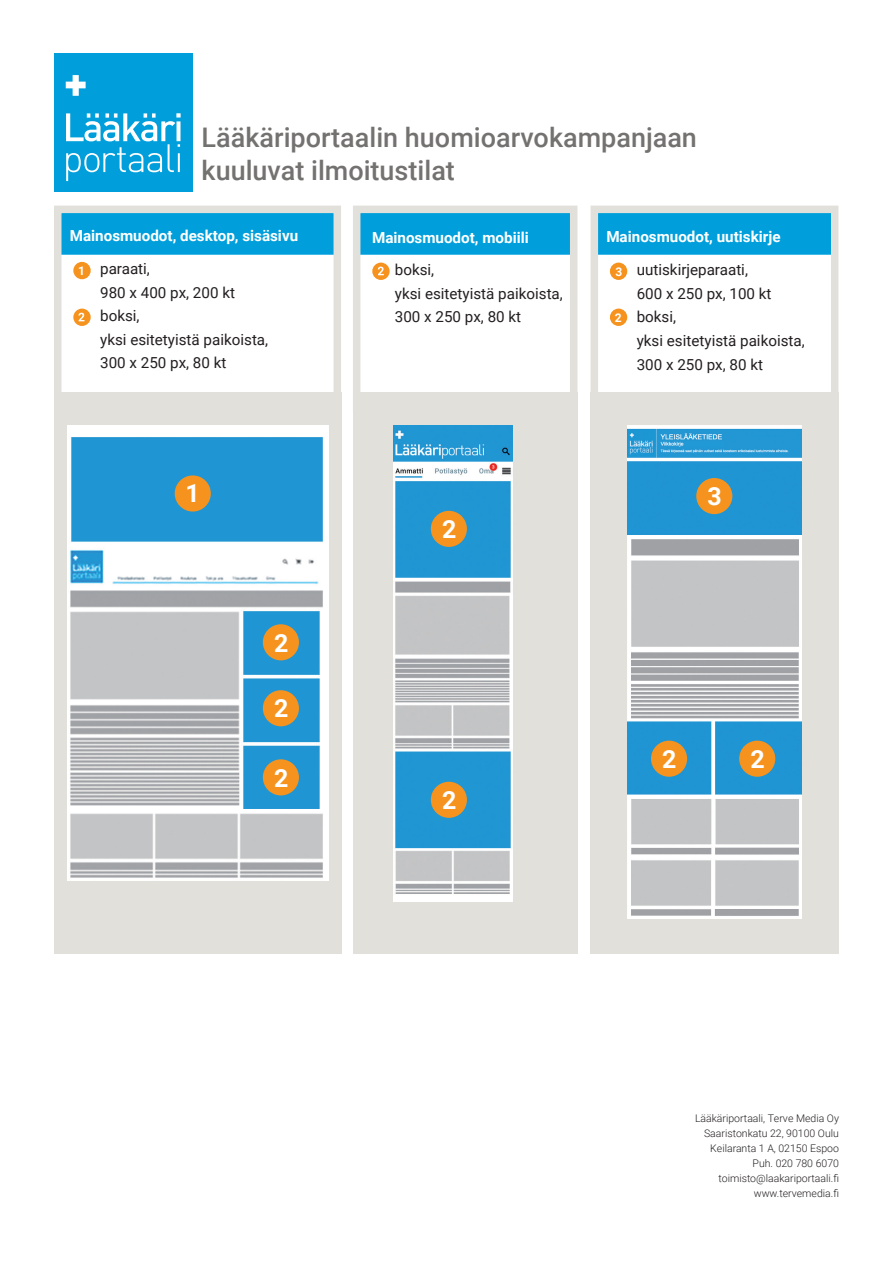
<style>
.page{position:relative;width:893px;height:1263px;background:#fff}
.page>*{position:absolute;margin:0;border:0;box-sizing:border-box;transform-origin:0 0}
.sivunotsikkoylös{font:500 27px "Roboto";color:#747270}
.t1{font:700 24.9px "Roboto";color:#fff}
.leipis{font:15.15px/23.7px "Roboto";color:#231f20}
.luettelon_otsikko{font:700 15.15px "Roboto";color:#fff}
.luettelon_otsikko-2{font:15.15px/23.7px "Roboto";color:#231f20}
.t2{font:700 12px "Roboto";color:#fff}
.t3{font:300 10.5px "Roboto";color:#231f20}
</style>
<div class="page">
<div style="left:54px;top:392px;width:287px;height:562px;background:#e2e0db"></div>
<div style="left:55px;top:54px;width:138px;height:138px;background:#009fdb"></div>
<svg style="left:66px;top:113px;width:115px;height:68px"></svg>
<svg style="left:66px;top:75px;width:20px;height:21px"></svg>
<div style="left:63px;top:215px;width:269px;height:40px;background:#009fdb"></div>
<div style="left:54px;top:206px;width:287px;height:194px;border:8px solid #e2e0db"></div>
<div style="left:73px;top:309px;width:18px;height:17px;background:#f5931e;border-radius:50%"></div>
<div style="left:73px;top:262px;width:18px;height:17px;background:#f5931e;border-radius:50%"></div>
<svg style="left:78px;top:313px;width:6px;height:8px"></svg>
<div style="left:362px;top:215px;width:206px;height:40px;background:#009fdb"></div>
<div style="left:353px;top:206px;width:224px;height:206px;border:8px solid #e2e0db"></div>
<div style="left:372px;top:263px;width:18px;height:17px;background:#f5931e;border-radius:50%"></div>
<svg style="left:378px;top:267px;width:6px;height:8px"></svg>
<div style="left:353px;top:392px;width:224px;height:562px;background:#e2e0db"></div>
<div style="left:600px;top:215px;width:229px;height:40px;background:#009fdb"></div>
<div style="left:591px;top:206px;width:247px;height:198px;border:8px solid #e2e0db"></div>
<div style="left:610px;top:309px;width:17px;height:17px;background:#f5931e;border-radius:50%"></div>
<div style="left:610px;top:263px;width:17px;height:17px;background:#f5931e;border-radius:50%"></div>
<div style="left:591px;top:392px;width:248px;height:562px;background:#e2e0db"></div>
<img style="left:67px;top:425px;width:261px;height:456px">
<div style="left:175px;top:475px;width:36px;height:36px;background:#f5931e;border-radius:50%"></div>
<div style="left:263px;top:624px;width:36px;height:36px;background:#f5931e;border-radius:50%"></div>
<div style="left:263px;top:690px;width:36px;height:36px;background:#f5931e;border-radius:50%"></div>
<div style="left:263px;top:759px;width:36px;height:36px;background:#f5931e;border-radius:50%"></div>
<img style="left:394px;top:425px;width:118px;height:476px">
<div style="left:431px;top:511px;width:36px;height:36px;background:#f5931e;border-radius:50%"></div>
<div style="left:431px;top:782px;width:36px;height:36px;background:#f5931e;border-radius:50%"></div>
<img style="left:627px;top:425px;width:175px;height:494px">
<div style="left:651px;top:741px;width:36px;height:36px;background:#f5931e;border-radius:50%"></div>
<div style="left:739px;top:741px;width:36px;height:36px;background:#f5931e;border-radius:50%"></div>
<div style="left:696px;top:478px;width:36px;height:36px;background:#f5931e;border-radius:50%"></div>
<p class="sivunotsikkoylös" style="left:202px;top:119px;width:497px">Lääkäriportaalin huomioarvokampanjaan</p>
<p class="sivunotsikkoylös" style="left:202px;top:151px;width:255px">kuuluvat ilmoitustilat</p>
<p class="luettelon_otsikko" style="left:70px;top:225px;width:230px">Mainosmuodot, desktop, sisäsivu</p>
<p class="leipis" style="left:100px;top:256px;width:136px">paraati,<br>980 x 400 px, 200 kt</p>
<p class="leipis" style="left:100px;top:303px;width:170px">boksi,<br>yksi esitetyistä paikoista,<br>300 x 250 px, 80 kt</p>
<p class="t2" style="left:78px;top:262px;width:8px">1</p>
<p class="t1" style="left:186px;top:475px;width:16px">1</p>
<p class="t1" style="left:274px;top:625px;width:16px">2</p>
<p class="t1" style="left:274px;top:691px;width:16px">2</p>
<p class="t1" style="left:274px;top:760px;width:16px">2</p>
<p class="luettelon_otsikko" style="left:372px;top:227px;width:158px">Mainosmuodot, mobiili</p>
<p class="luettelon_otsikko-2" style="left:395px;top:257px;width:170px">boksi,<br>yksi esitetyistä paikoista,<br>300 x 250 px, 80 kt</p>
<p class="luettelon_otsikko" style="left:606px;top:226px;width:176px">Mainosmuodot, uutiskirje</p>
<p class="leipis" style="left:637px;top:257px;width:136px">uutiskirjeparaati,<br>600 x 250 px, 100 kt</p>
<p class="leipis" style="left:637px;top:304px;width:170px">boksi,<br>yksi esitetyistä paikoista,<br>300 x 250 px, 80 kt</p>
<p class="t2" style="left:615px;top:263px;width:8px">3</p>
<p class="t2" style="left:615px;top:309px;width:8px">2</p>
<p class="t1" style="left:442px;top:512px;width:16px">2</p>
<p class="t1" style="left:707px;top:479px;width:16px">3</p>
<p class="t1" style="left:442px;top:783px;width:16px">2</p>
<p class="t1" style="left:662px;top:741px;width:16px">2</p>
<p class="t1" style="left:750px;top:741px;width:16px">2</p>
<p class="t3" style="left:695px;top:1111px;width:145px">Lääkäriportaali, Terve Media Oy</p>
<p class="t3" style="left:704px;top:1126px;width:136px">Saaristonkatu 22, 90100 Oulu</p>
<p class="t3" style="left:710px;top:1141px;width:130px">Keilaranta 1 A, 02150 Espoo</p>
<p class="t3" style="left:753px;top:1156px;width:88px">Puh. 020 780 6070</p>
<p class="t3" style="left:718px;top:1171px;width:122px">toimisto@laakariportaali.fi</p>
<p class="t3" style="left:754px;top:1186px;width:87px">www.tervemedia.fi</p>
</div>
